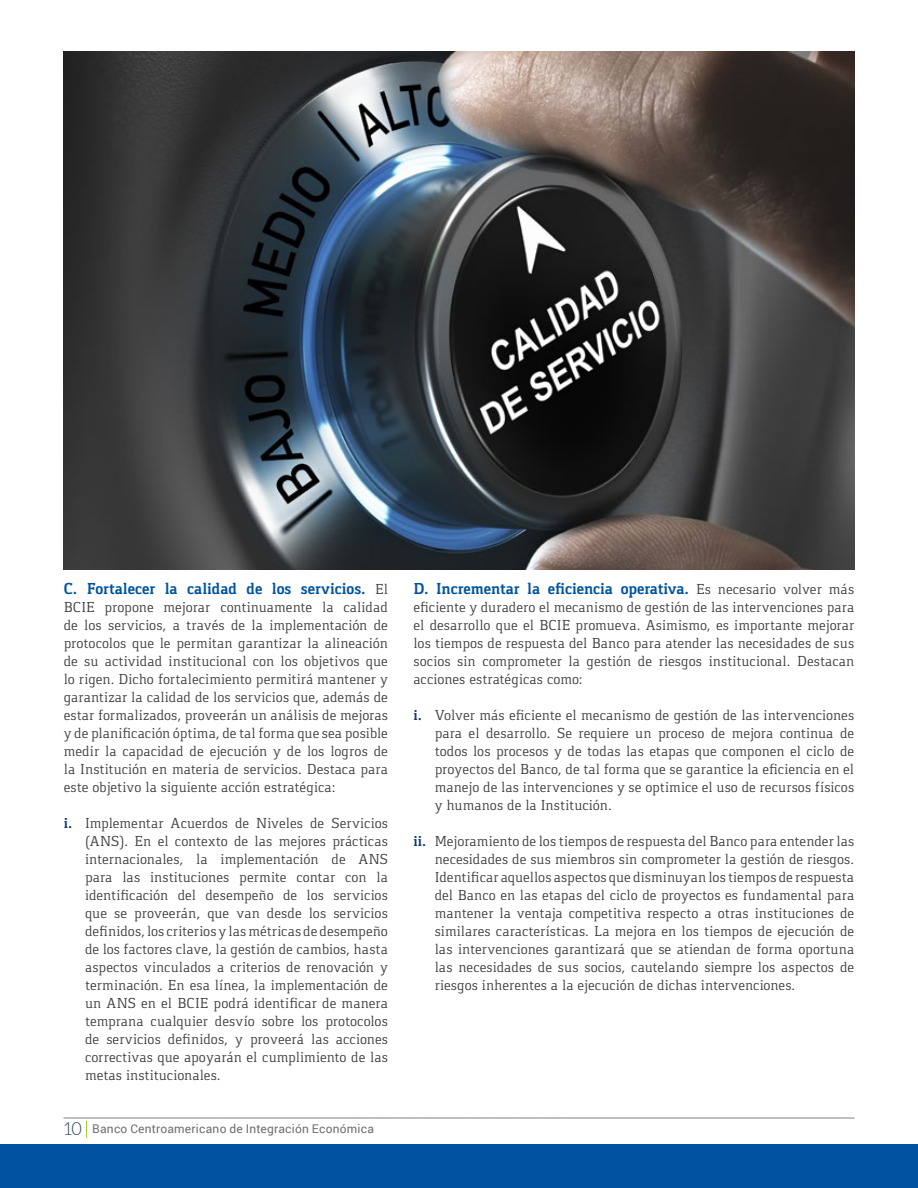
<style>
.page{position:relative;width:918px;height:1188px;background:#fff}
.page>*{position:absolute;margin:0;border:0;box-sizing:border-box;transform-origin:0 0}
.t1{font:700 16.5px "Gaspar";letter-spacing:-.005em;color:#00539f}
.t2{font:15px/18px "Gaspar";color:#414042;text-align:justify}
.t3{font:12px "Roboto";letter-spacing:.02em;color:#6d6e71}
.s1{font-weight:400;font-size:15px;color:#414042}
.s2{font-weight:700;color:#11386f}
.s3{font-family:"Aleo";font-weight:300;font-size:18px;color:#2e4255}
</style>
<div class="page">
<svg style="left:64px;top:1117px;width:790px;height:21px"></svg>
<div style="left:0;top:1144px;width:918px;height:44px;background:#00539f"></div>
<img style="left:64px;top:51px;width:790px;height:519px">
<p class="t1" style="left:64px;top:579px;width:326px">C. Fortalecer la calidad de los servicios. <span class="s1">El</span></p>
<p class="t2" style="left:64px;top:598px;width:326px">BCIE propone mejorar continuamente la calidad de los servicios, a través de la implementación de protocolos que le permitan garantizar la alineación de su actividad institucional con los objetivos que lo rigen. Dicho fortalecimiento permitirá mantener y garantizar la calidad de los servicios que, además de estar formalizados, proveerán un análisis de mejoras y de planificación óptima, de tal forma que sea posible medir la capacidad de ejecución y de los logros de la Institución en materia de servicios. Destaca para este objetivo la siguiente acción estratégica:</p>
<p class="t2" style="left:85px;top:814px;width:304px;text-indent:-21px"><span class="s2">i.</span> Implementar Acuerdos de Niveles de Servicios (ANS). En el contexto de las mejores prácticas internacionales, la implementación de ANS para las instituciones permite contar con la identificación del desempeño de los servicios que se proveerán, que van desde los servicios definidos, los criterios y las métricas de desempeño de los factores clave, la gestión de cambios, hasta aspectos vinculados a criterios de renovación y terminación. En esa línea, la implementación de un ANS en el BCIE podrá identificar de manera temprana cualquier desvío sobre los protocolos de servicios definidos, y proveerá las acciones correctivas que apoyarán el cumplimiento de las metas institucionales.</p>
<p class="t3" style="left:64px;top:1121px;width:311px"><span class="s3">10</span> Banco Centroamericano de Integración Económica</p>
<p class="t1" style="left:413px;top:579px;width:442px">D. Incrementar la eficiencia operativa. <span class="s1">Es necesario volver más</span></p>
<p class="t2" style="left:413px;top:598px;width:442px">eficiente y duradero el mecanismo de gestión de las intervenciones para el desarrollo que el BCIE promueva. Asimismo, es importante mejorar los tiempos de respuesta del Banco para atender las necesidades de sus socios sin comprometer la gestión de riesgos institucional. Destacan acciones estratégicas como:</p>
<p class="t2" style="left:435px;top:706px;width:421px;text-indent:-21px"><span class="s2">i.</span> Volver más eficiente el mecanismo de gestión de las intervenciones para el desarrollo. Se requiere un proceso de mejora continua de todos los procesos y de todas las etapas que componen el ciclo de proyectos del Banco, de tal forma que se garantice la eficiencia en el manejo de las intervenciones y se optimice el uso de recursos físicos y humanos de la Institución.</p>
<p class="t2" style="left:435px;top:832px;width:421px;text-indent:-21px"><span class="s2">ii.</span> Mejoramiento de los tiempos de respuesta del Banco para entender las necesidades de sus miembros sin comprometer la gestión de riesgos.<br>Identificar aquellos aspectos que disminuyan los tiempos de respuesta del Banco en las etapas del ciclo de proyectos es fundamental para mantener la ventaja competitiva respecto a otras instituciones de similares características. La mejora en los tiempos de ejecución de las intervenciones garantizará que se atiendan de forma oportuna las necesidades de sus socios, cautelando siempre los aspectos de riesgos inherentes a la ejecución de dichas intervenciones.</p>
</div>
